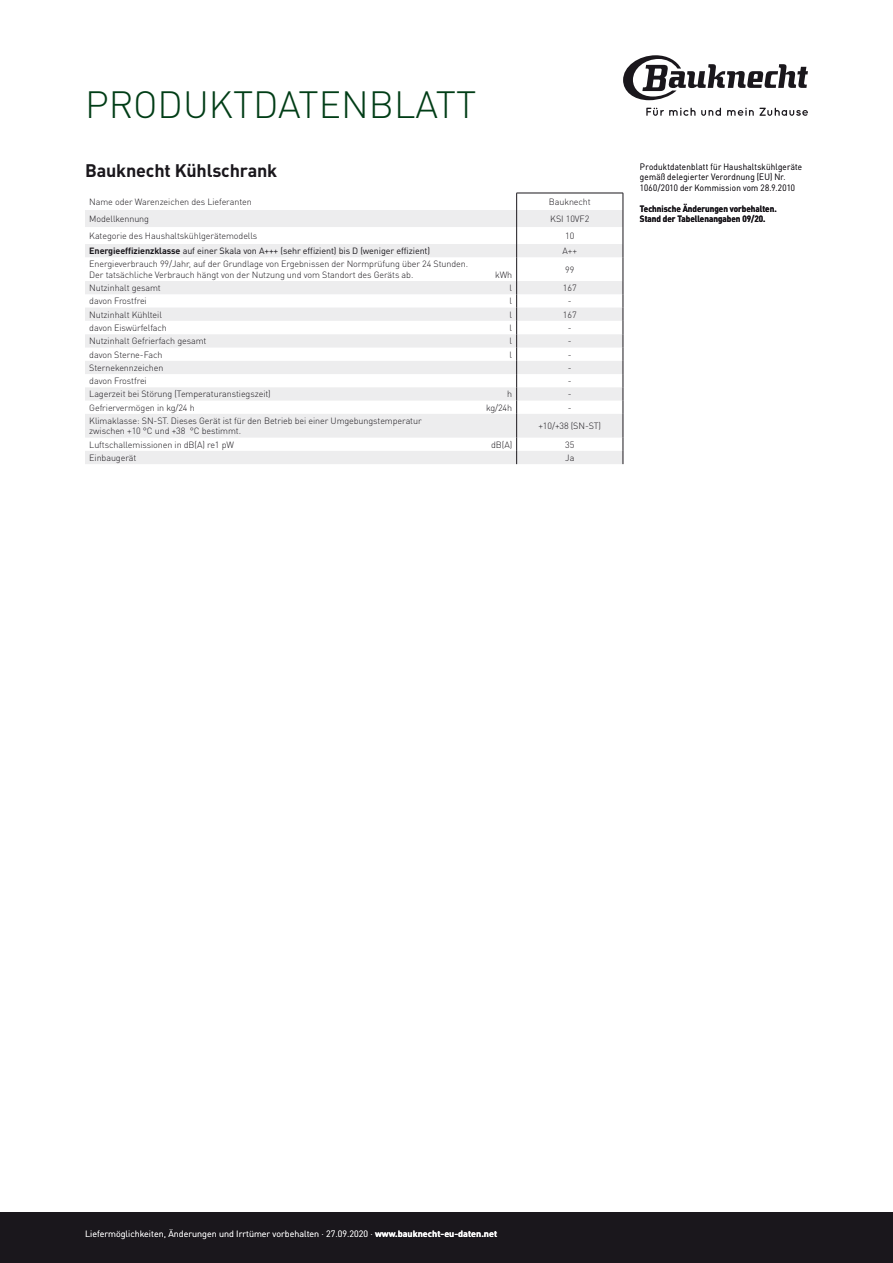
<style>
.page{position:relative;width:893px;height:1263px;background:#fff}
.page>*{position:absolute;margin:0;border:0;box-sizing:border-box;transform-origin:0 0}
.t1{font:300 37.5px "DIN Pro";color:#003d16}
.t2{font:700 18px "DIN Pro";letter-spacing:-.01em;color:#1a171c}
.t3{font:300 9px/10.5px "DIN Pro";letter-spacing:-.01em;color:#1a171c}
.t4{font:300 9px/10.5px "DIN Pro";letter-spacing:.025em;color:#1a171c;scale:.9 1}
.t5{font:300 9px "DIN Pro";color:#fff}
.t6{font:9px "DIN Pro";letter-spacing:-.01em;color:#1a171c}
.t7{font:700 9px/10.5px "DIN Pro";color:#1a171c;scale:.9 1}
.s1{font-weight:700}
</style>
<div class="page">
<div style="left:0;top:1212px;width:893px;height:51px;background:#1a171c"></div>
<svg style="left:623px;top:55px;width:185px;height:45px"></svg>
<svg style="left:646px;top:108px;width:75px;height:8px"></svg>
<svg style="left:727px;top:108px;width:81px;height:8px"></svg>
<svg style="left:85px;top:210px;width:538px;height:254px;fill:#ededee"></svg>
<hr style="left:516px;top:193px;width:107px;height:1px;background:#1a171c">
<svg style="left:516px;top:193px;width:1px;height:271px"></svg>
<svg style="left:623px;top:193px;width:1px;height:271px"></svg>
<h1 class="t1" style="left:85px;top:75px;width:393px">Produktdaten blatt</h1>
<h2 class="t2" style="left:85px;top:155px;width:194px">Bauknecht Kühlschrank</h2>
<p class="t3" style="left:89px;top:196px;width:164px">Name oder Warenzeichen des Lieferanten</p>
<p class="t3" style="left:549px;top:196px;width:43px">Bauknecht</p>
<p class="t3" style="left:89px;top:213px;width:61px">Modellkennung</p>
<p class="t3" style="left:550px;top:213px;width:40px">KSI 10VF2</p>
<p class="t3" style="left:89px;top:230px;width:170px">Kategorie des Haushaltskühlgerätemodells</p>
<p class="t3" style="left:565px;top:230px;width:11px">10</p>
<p class="t6" style="left:89px;top:244px;width:342px"><span class="s1">Energieeffizienzklasse</span> auf einer Skala von A+++ (sehr effizient) bis D (weniger effizient)</p>
<p class="t3" style="left:563px;top:245px;width:16px">A++</p>
<p class="t3" style="left:89px;top:258px;width:380px">Energieverbrauch 99/Jahr, auf der Grundlage von Ergebnissen der Normprüfung über 24 Stunden.<br>Der tatsächliche Verbrauch hängt von der Nutzung und vom Standort des Geräts ab.</p>
<p class="t3" style="left:495px;top:269px;width:19px">kWh</p>
<p class="t3" style="left:565px;top:263px;width:11px">99</p>
<p class="t3" style="left:89px;top:282px;width:73px">Nutzinhalt gesamt</p>
<p class="t3" style="left:510px;top:282px;width:4px">l</p>
<p class="t3" style="left:563px;top:282px;width:15px">167</p>
<p class="t3" style="left:89px;top:295px;width:59px">davon Frostfrei</p>
<p class="t3" style="left:510px;top:295px;width:4px">l</p>
<p class="t3" style="left:568px;top:295px;width:5px">-</p>
<p class="t3" style="left:89px;top:308px;width:74px">Nutzinhalt Kühlteil</p>
<p class="t3" style="left:510px;top:308px;width:4px">l</p>
<p class="t3" style="left:563px;top:308px;width:15px">167</p>
<p class="t3" style="left:89px;top:322px;width:79px">davon Eiswürfelfach</p>
<p class="t3" style="left:510px;top:322px;width:4px">l</p>
<p class="t3" style="left:568px;top:322px;width:5px">-</p>
<p class="t3" style="left:89px;top:335px;width:119px">Nutzinhalt Gefrierfach gesamt</p>
<p class="t3" style="left:510px;top:335px;width:4px">l</p>
<p class="t3" style="left:568px;top:335px;width:5px">-</p>
<p class="t3" style="left:89px;top:348px;width:75px">davon Sterne-Fach</p>
<p class="t3" style="left:510px;top:348px;width:4px">l</p>
<p class="t3" style="left:568px;top:348px;width:5px">-</p>
<p class="t3" style="left:89px;top:362px;width:76px">Sternekennzeichen</p>
<p class="t3" style="left:568px;top:362px;width:5px">-</p>
<p class="t3" style="left:89px;top:375px;width:59px">davon Frostfrei</p>
<p class="t3" style="left:568px;top:375px;width:5px">-</p>
<p class="t3" style="left:89px;top:388px;width:183px">Lagerzeit bei Störung (Temperaturanstiegszeit)</p>
<p class="t3" style="left:507px;top:388px;width:7px">h</p>
<p class="t3" style="left:568px;top:388px;width:5px">-</p>
<p class="t3" style="left:89px;top:401px;width:107px">Gefriervermögen in kg/24 h</p>
<p class="t3" style="left:486px;top:401px;width:28px">kg/24h</p>
<p class="t3" style="left:568px;top:401px;width:5px">-</p>
<p class="t3" style="left:89px;top:415px;width:334px">Klimaklasse: SN-ST. Dieses Gerät ist für den Betrieb bei einer Umgebungstemperatur zwischen +10 °C und +38 °C bestimmt.</p>
<p class="t3" style="left:538px;top:420px;width:64px">+10/+38 (SN-ST)</p>
<p class="t3" style="left:89px;top:438px;width:146px">Luftschallemissionen in dB (A) re1 pW</p>
<p class="t3" style="left:491px;top:438px;width:23px">dB (A)</p>
<p class="t3" style="left:565px;top:438px;width:11px">35</p>
<p class="t3" style="left:89px;top:452px;width:49px">Einbaugerät</p>
<p class="t3" style="left:565px;top:452px;width:11px">Ja</p>
<p class="t4" style="left:640px;top:160px;width:182px">Produktdatenblatt für Haushaltskühlgeräte gemäß delegierter Verordnung (EU) Nr.<br>1060/2010 der Kommission vom 28.9.2010</p>
<p class="t7" style="left:640px;top:202px;width:153px">Technische Änderungen vorbehalten.<br>Stand der Tabellenangaben 09/20.</p>
<p class="t5" style="left:85px;top:1226px;width:414px">Liefermöglichkeiten, Änderungen und Irrtümer vorbehalten · 27.09.2020 · <span class="s1">www.bauknecht-eu-daten.net</span></p>
</div>
